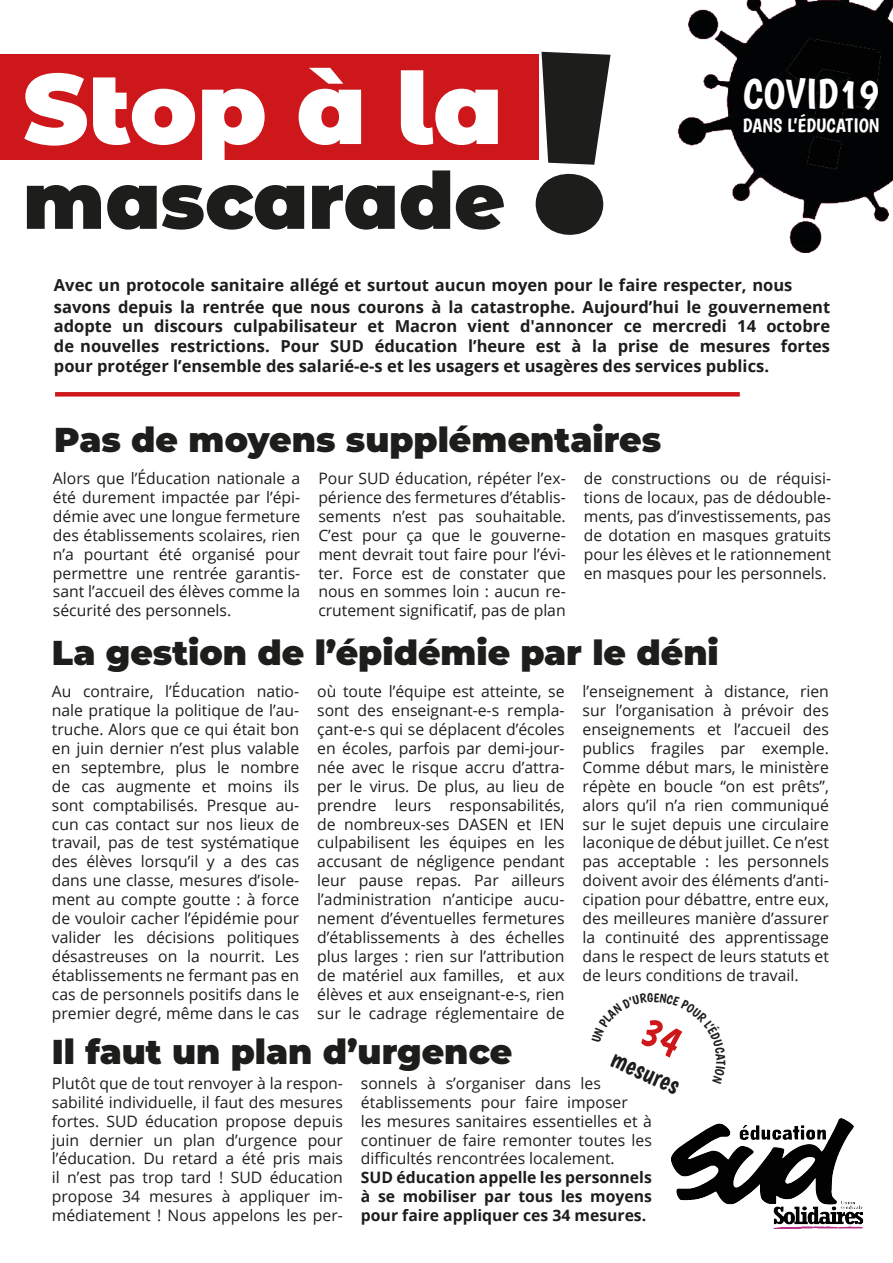
<style>
.page{position:relative;width:893px;height:1263px;background:#fff}
.page>*{position:absolute;margin:0;border:0;box-sizing:border-box;transform-origin:0 0}
.t1{font:900 99.3px "Montserrat Alternates";letter-spacing:-.005em;color:#fff}
.t2{font:900 78.6px "Montserrat Alternates";color:#1d1d1b}
.t3{font:42px "Boogaloo";color:#fff}
.t4{font:900 34.5px "Montserrat";color:#1d1d1b}
.t5{font:27.6px "Boogaloo";color:#1d1d1b;scale:.94 1}
.t6{font:19.5px "Boogaloo";color:#fff}
.t7{font:700 16.5px/19.8px "Open Sans";color:#1d1d1b}
.t8{font:15.75px/18.9px "Open Sans";color:#1d1d1b;text-align:justify}
.t9{font:700 15.75px/18.9px "Open Sans";color:#1d1d1b;text-align:justify}
</style>
<div class="page">
<div style="left:0;top:54px;width:538px;height:106px;background:#cd171a"></div>
<img style="left:672px;top:1118px;width:191px;height:110px">
<div style="left:55px;top:392px;width:685px;height:5px;background:#ce181c"></div>
<img style="left:677px;top:0;width:216px;height:253px">
<svg style="left:538px;top:54px;width:1px;height:106px"></svg>
<p class="t1" style="left:23px;top:34px;width:481px">Stop à la</p>
<p class="t2" style="left:23px;top:142px;width:484px">mascarade</p>
<p class="t3" style="left:743px;top:69px;width:137px">COVID19</p>
<p class="t6" style="left:743px;top:113px;width:138px">DANS L’ÉDUCATION</p>
<p class="t7" style="left:54px;top:274px;width:778px;line-height:21.6px">Avec un protocole sanitaire allégé et surtout aucun moyen pour le faire respecter, nous savons depuis la rentrée que nous courons à la catastrophe. Aujourd’hui le gouvernement</p>
<p class="t7" style="left:54px;top:316px;width:778px;text-align:justify">adopte un discours culpabilisateur et Macron vient d'annoncer ce mercredi 14 octobre de nouvelles restrictions. Pour SUD éducation l’heure est à la prise de mesures fortes pour protéger l’ensemble des salarié-e-s et les usagers et usagères des services publics.</p>
<p class="t4" style="left:54px;top:414px;width:608px">Pas de moyens supplémentaires</p>
<p class="t8" style="left:53px;top:468px;width:249px">Alors que l’Éducation nationale a été durement impactée par l’épi&shy;démie avec une longue fermeture des établissements scolaires, rien n’a pourtant été organisé pour permettre une rentrée garantis&shy;sant l’accueil des élèves comme la sécurité des personnels.</p>
<p class="t8" style="left:318px;top:468px;width:249px">Pour SUD éducation, répéter l’ex&shy;périence des fermetures d’établis&shy;sements n’est pas souhaitable.<br>C’est pour ça que le gouverne&shy;ment devrait tout faire pour l’évi&shy;ter. Force est de constater que nous en sommes loin : aucun re&shy;crutement significatif, pas de plan</p>
<p class="t8" style="left:584px;top:468px;width:249px">de constructions ou de réquisi&shy;tions de locaux, pas de dédouble&shy;ments, pas d’investissements, pas de dotation en masques gratuits pour les élèves et le rationnement en masques pour les personnels.</p>
<p class="t4" style="left:52px;top:627px;width:668px">La gestion de l’épidémie par le déni</p>
<p class="t8" style="left:52px;top:682px;width:249px">Au contraire, l’Éducation natio&shy;nale pratique la politique de l’au&shy;truche. Alors que ce qui était bon en juin dernier n’est plus valable en septembre, plus le nombre de cas augmente et moins ils sont comptabilisés. Presque au&shy;cun cas contact sur nos lieux de travail, pas de test systématique des élèves lorsqu’il y a des cas dans une classe, mesures d’isole&shy;ment au compte goutte : à force de vouloir cacher l’épidémie pour valider les décisions politiques désastreuses on la nourrit. Les établissements ne fermant pas en cas de personnels positifs dans le premier degré, même dans le cas</p>
<p class="t8" style="left:317px;top:682px;width:249px">où toute l’équipe est atteinte, se sont des enseignant-e-s rempla&shy;çant-e-s qui se déplacent d’écoles en écoles, parfois par demi-jour&shy;née avec le risque accru d’attra&shy;per le virus. De plus, au lieu de prendre leurs responsabilités, de nombreux-ses DASEN et IEN culpabilisent les équipes en les accusant de négligence pendant leur pause repas. Par ailleurs l’administration n’anticipe aucu&shy;nement d’éventuelles fermetures d’établissements à des échelles plus larges : rien sur l’attribution de matériel aux familles, et aux élèves et aux enseignant-e-s, rien sur le cadrage réglementaire de</p>
<p class="t8" style="left:583px;top:682px;width:248px">l’enseignement à distance, rien sur l’organisation à prévoir des enseignements et l’accueil des publics fragiles par exemple.<br>Comme début mars, le ministère répète en boucle “on est prêts”, alors qu’il n’a rien communiqué sur le sujet depuis une circulaire laconique de début juillet. Ce n’est pas acceptable : les personnels doivent avoir des éléments d’anti&shy;cipation pour débattre, entre eux, des meilleures manière d’assurer la continuité des apprentissage dans le respect de leurs statuts et de leurs conditions de travail.</p>
<p class="t4" style="left:52px;top:1026px;width:462px">Il faut un plan d’urgence</p>
<p class="t5" style="left:619px;top:1042px;width:78px;rotate:24deg">mesures</p>
<p class="t8" style="left:52px;top:1073px;width:293px">Plutôt que de tout renvoyer à la respon&shy;sabilité individuelle, il faut des mesures fortes. SUD éducation propose depuis juin dernier un plan d’urgence pour l’éducation. Du retard a été pris mais il n’est pas trop tard ! SUD éducation propose 34 mesures à appliquer im&shy;médiatement ! Nous appelons les per-</p>
<p class="t8" style="left:361px;top:1073px;width:292px;text-align:left">sonnels à s’organiser dans les établissements pour faire imposer les mesures sanitaires essentielles et à continuer de faire remonter toutes les difficultés rencontrées localement.</p>
<p class="t9" style="left:361px;top:1168px;width:292px">SUD éducation appelle les personnels à se mobiliser par tous les moyens pour faire appliquer ces 34 mesures.</p>
</div>
